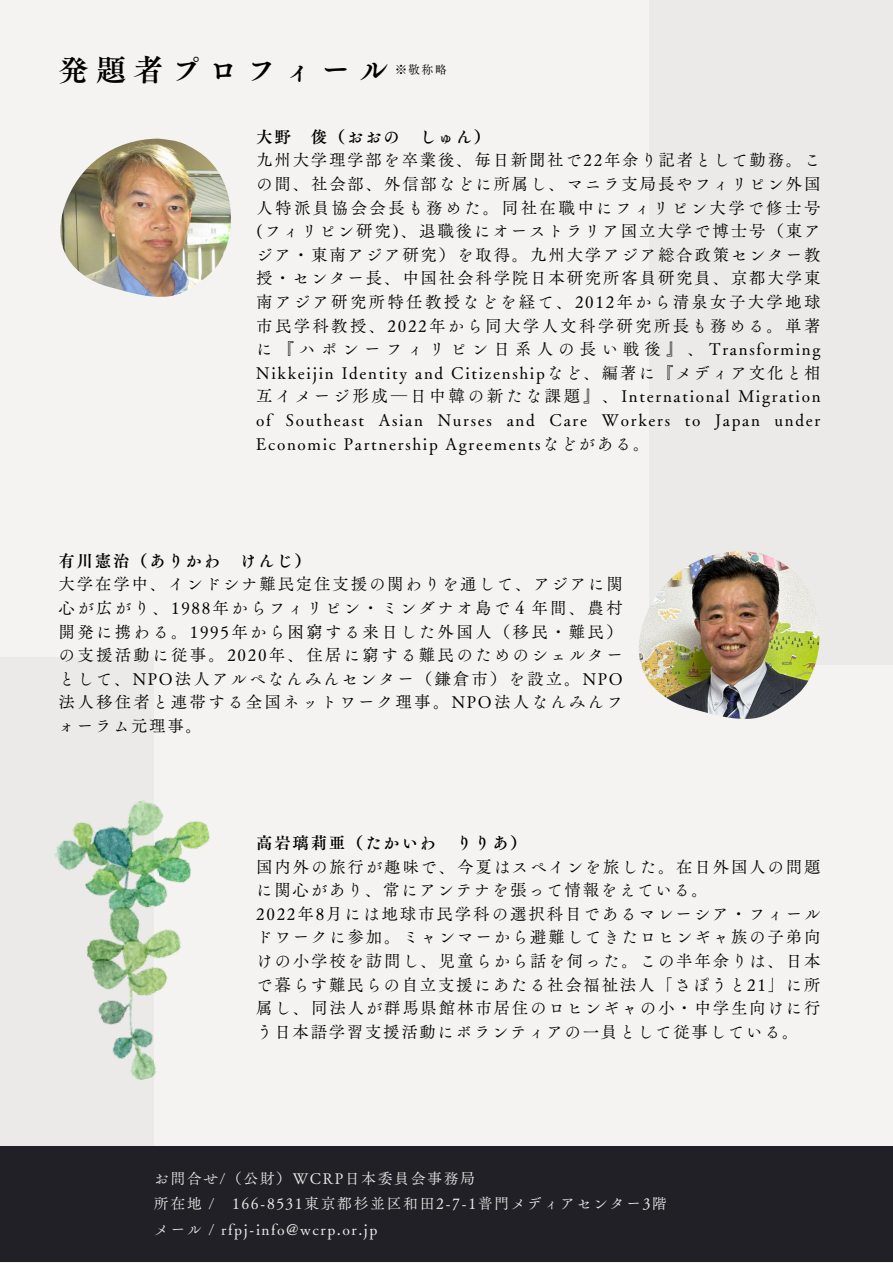
<style>
.page{position:relative;width:893px;height:1264px;background:#fff}
.page>*{position:absolute;margin:0;border:0;box-sizing:border-box;transform-origin:0 0}
.t1{font:30px "Canva Tsuku A Old Min Pr 6 N B";letter-spacing:.25em;color:#000}
.t2{font:16.5px/23.5px "Canva Tsuku A Old Min Pr 6 N R";letter-spacing:.1em;color:#000;text-align:justify}
.t3{font:16.5px "Canva Tsuku A Old Min Pr 6 N B";letter-spacing:.1em;color:#000}
.t4{font:15px "Canva Tsuku A Old Min Pr 6 N R";letter-spacing:.1em;color:#ecebea}
.t5{font:12px "Canva Tsuku A Old Min Pr 6 N R";color:#000}
</style>
<div class="page">
<div style="left:0;top:0;width:892px;height:1262px;background:#f4f3f2"></div>
<div style="left:0;top:657px;width:154px;height:518px;background:#ebeae9"></div>
<div style="left:0;top:1146px;width:892px;height:116px;background:#202026"></div>
<div style="left:649px;top:0;width:243px;height:664px;background:#ebeae9"></div>
<img style="left:639px;top:551px;width:180px;height:168px">
<img style="left:60px;top:139px;width:171px;height:158px">
<img style="left:54px;top:800px;width:156px;height:280px">
<p class="t1" style="left:59px;top:54px;width:331px">発題者プロフィール</p>
<p class="t5" style="left:395px;top:64px;width:53px">※敬称略</p>
<p class="t3" style="left:256px;top:128px;width:235px">大野 俊（おおの しゅん）</p>
<p class="t2" style="left:256px;top:148px;width:565px">九州大学理学部を卒業後、毎日新聞社で22年余り記者として勤務。この間、社会部、外信部などに所属し、マニラ支局長やフィリピン外国人特派員協会会長も務めた。同社在職中にフィリピン大学で修士号(フィリピン研究)、退職後にオーストラリア国立大学で博士号（東アジア・東南アジア研究）を取得。九州大学アジア総合政策センター教授・センター長、中国社会科学院日本研究所客員研究員、京都大学東南アジア研究所特任教授などを経て、2012年から清泉女子大学地球市民学科教授、2022年から同大学人文科学研究所長も務める。単著に『ハポンーフィリピン日 系人の長い戦後』、Transforming Nikkeijin Identity and Citizenshipなど、編著に『メディア文化と相互イメージ形成―日 中韓の新たな課題』、International Migration of Southeast Asian Nurses and Care Workers to Japan under Economic Partnership Agreementsなどがある。</p>
<p class="t3" style="left:59px;top:552px;width:254px">有川憲治（ありかわ けんじ）</p>
<p class="t2" style="left:59px;top:572px;width:565px">大学在学中、インドシナ難民定住支援の関わりを通して、アジアに関心が広がり、1988年からフィリピン・ミンダナオ島で４年間、農村開発に携わる。1995年から困窮する来日した外国人（移民・難民）の支援活動に従事。2020年、住居に窮する難民のためのシェルターとして、NPO法人アルペなんみんセンター（鎌倉市）を設立。NPO法人移住者と連帯する全国ネットワーク理事。NPO法人なんみんフォーラム元理事。</p>
<p class="t3" style="left:256px;top:834px;width:272px">高岩璃莉亜（たかいわ りりあ）</p>
<p class="t2" style="left:256px;top:854px;width:565px">国内外の旅行が趣味で、今夏はスペインを旅した。在日外国人の問題に関心があり、常にアンテナを張って情報をえている。</p>
<p class="t2" style="left:256px;top:901px;width:565px">2022年8月には地球市民学科の選択科目であるマレーシア・フィールドワークに参加。ミャンマーから避難してきたロヒンギャ族の子弟向けの小学校を訪問し、児童らから話を伺った。この半年余りは、日本で暮らす難民らの自立支援にあたる社会福祉法人「さぽうと21」に所属し、同法人が群馬県館林市居住のロヒンギャの小・中学生向けに行う日本語学習支援活動にボランティアの一員として従事している。</p>
<p class="t4" style="left:154px;top:1170px;width:323px">お問合せ/（公財）WCRP日本委員会事務局</p>
<p class="t4" style="left:154px;top:1196px;width:514px">所在地 / 166-8531東京都杉並区和田2-7-1普門メディアセンター3階</p>
<p class="t4" style="left:154px;top:1222px;width:225px">メール / rfpj-info@wcrp.or.jp</p>
</div>
